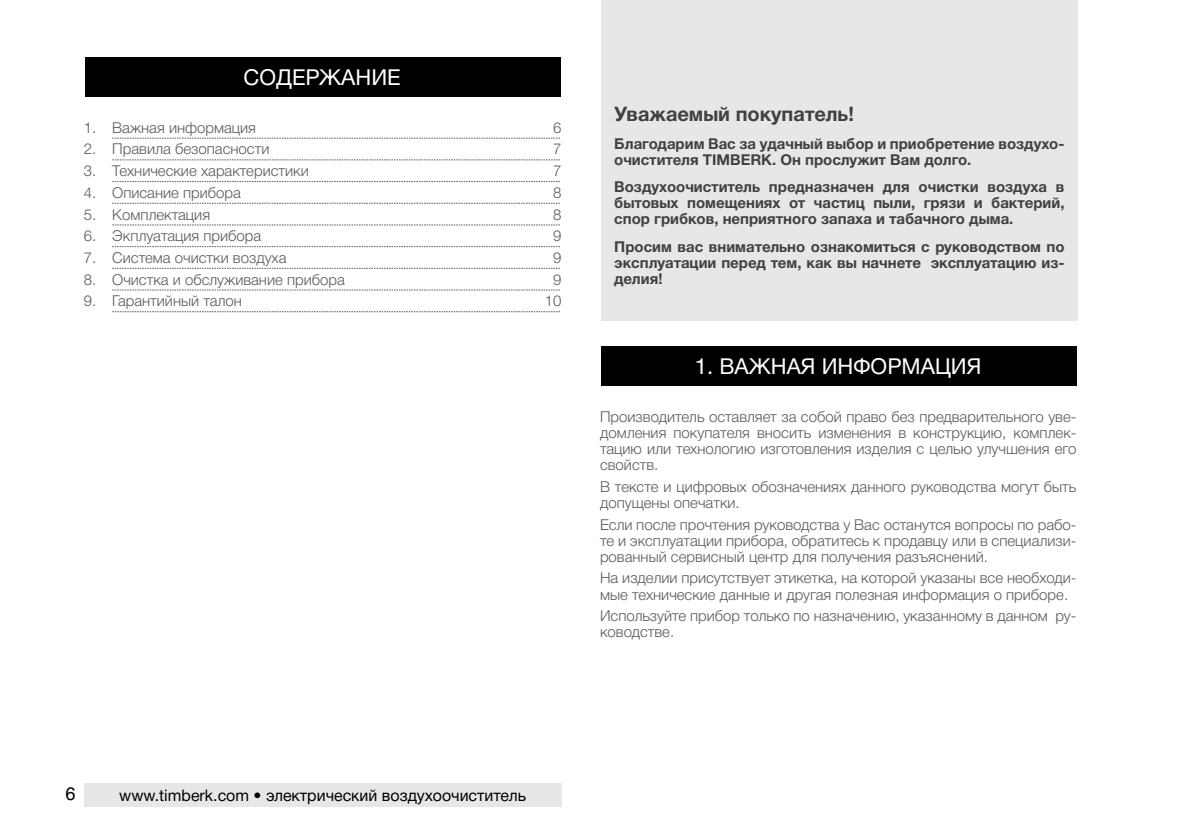
<style>
.page{position:relative;width:1191px;height:840px;background:#fff}
.page>*{position:absolute;margin:0;border:0;box-sizing:border-box;transform-origin:0 0}
.t1{font:22px "Helvetica Neue Cyr";color:#fff}
.t2{font:700 20px "Helvetica Neue Cyr";color:#414042}
.t3{font:18px "Helios C";color:#000}
.t4{font:16px "Helvetica Neue Cyr";color:#000}
.t5{font:300 15px/16px "Helvetica Neue Cyr";color:#58595b}
.t6{font:700 15px/16px "Helvetica Neue Cyr";color:#414042;text-align:justify}
</style>
<div class="page">
<div style="left:84px;top:782px;width:477px;height:24px;background:#e6e7e8"></div>
<div style="left:601px;top:0;width:476px;height:321px;background:#e6e7e8"></div>
<div style="left:601px;top:346px;width:475px;height:40px;background:#000"></div>
<div style="left:85px;top:57px;width:475px;height:39px;background:#000"></div>
<svg style="left:112px;top:138px;width:448px;height:1px"></svg>
<svg style="left:112px;top:159px;width:448px;height:1px"></svg>
<svg style="left:112px;top:181px;width:448px;height:1px"></svg>
<svg style="left:112px;top:203px;width:448px;height:1px"></svg>
<svg style="left:112px;top:224px;width:448px;height:1px"></svg>
<svg style="left:112px;top:246px;width:448px;height:1px"></svg>
<svg style="left:112px;top:268px;width:448px;height:1px"></svg>
<svg style="left:112px;top:289px;width:448px;height:1px"></svg>
<svg style="left:112px;top:311px;width:448px;height:1px"></svg>
<h1 class="t1" style="left:243px;top:65px;width:159px">СОДЕРЖАНИЕ</h1>
<p class="t5" style="left:84px;top:119px;width:174px">1. Важная информация</p>
<p class="t5" style="left:84px;top:141px;width:187px">2. Правила безопасности</p>
<p class="t5" style="left:84px;top:163px;width:226px">3. Технические характеристики</p>
<p class="t5" style="left:84px;top:184px;width:159px">4. Описание прибора</p>
<p class="t5" style="left:84px;top:206px;width:128px">5. Комплектация</p>
<p class="t5" style="left:84px;top:228px;width:179px">6. Экплуатация прибора</p>
<p class="t5" style="left:84px;top:249px;width:204px">7. Система очистки воздуха</p>
<p class="t5" style="left:84px;top:271px;width:262px">8. Очистка и обслуживание прибора</p>
<p class="t5" style="left:84px;top:293px;width:159px">9. Гарантийный талон</p>
<p class="t5" style="left:545px;top:117px;width:18px;line-height:21.6px;text-align:center">6<br>7<br>7<br>8<br>8<br>9<br>9<br>9<br>10</p>
<h2 class="t2" style="left:614px;top:103px;width:241px">Уважаемый покупатель!</h2>
<p class="t6" style="left:614px;top:135px;width:452px">Благодарим Вас за удачный выбор и приобретение воздухо&shy;очистителя ТIMBERK. Он прослужит Вам долго.</p>
<p class="t6" style="left:614px;top:179px;width:452px">Воздухоочиститель предназначен для очистки воздуха в бытовых помещениях от частиц пыли, грязи и бактерий, спор грибков, неприятного запаха и табачного дыма.</p>
<p class="t6" style="left:614px;top:238px;width:452px">Просим вас внимательно ознакомиться с руководством по эксплуатации перед тем, как вы начнете эксплуатацию из&shy;делия!</p>
<h1 class="t1" style="left:695px;top:354px;width:288px">1. ВАЖНАЯ ИНФОРМАЦИЯ</h1>
<p class="t5" style="left:600px;top:409px;width:478px;text-align:justify">Производитель оставляет за собой право без предварительного уве&shy;домления покупателя вносить изменения в конструкцию, комплек&shy;тацию или технологию изготовления изделия с целью улучшения его свойств.</p>
<p class="t5" style="left:600px;top:478px;width:478px">В тексте и цифровых обозначениях данного руководства могут быть допущены опечатки.</p>
<p class="t5" style="left:600px;top:516px;width:478px;text-align:justify">Если после прочтения руководства у Вас останутся вопросы по рабо&shy;те и эксплуатации прибора, обратитесь к продавцу или в специализи&shy;рованный сервисный центр для получения разъяснений.</p>
<p class="t5" style="left:600px;top:570px;width:478px">На изделии присутствует этикетка, на которой указаны все необходи&shy;мые технические данные и другая полезная информация о приборе.</p>
<p class="t5" style="left:600px;top:607px;width:478px">Используйте прибор только по назначению, указанному в данном ру&shy;ководстве.</p>
<p class="t3" style="left:66px;top:782px;width:12px">6</p>
<p class="t4" style="left:119px;top:786px;width:408px">www.timberk.com • электрический воздухоочиститель</p>
</div>
